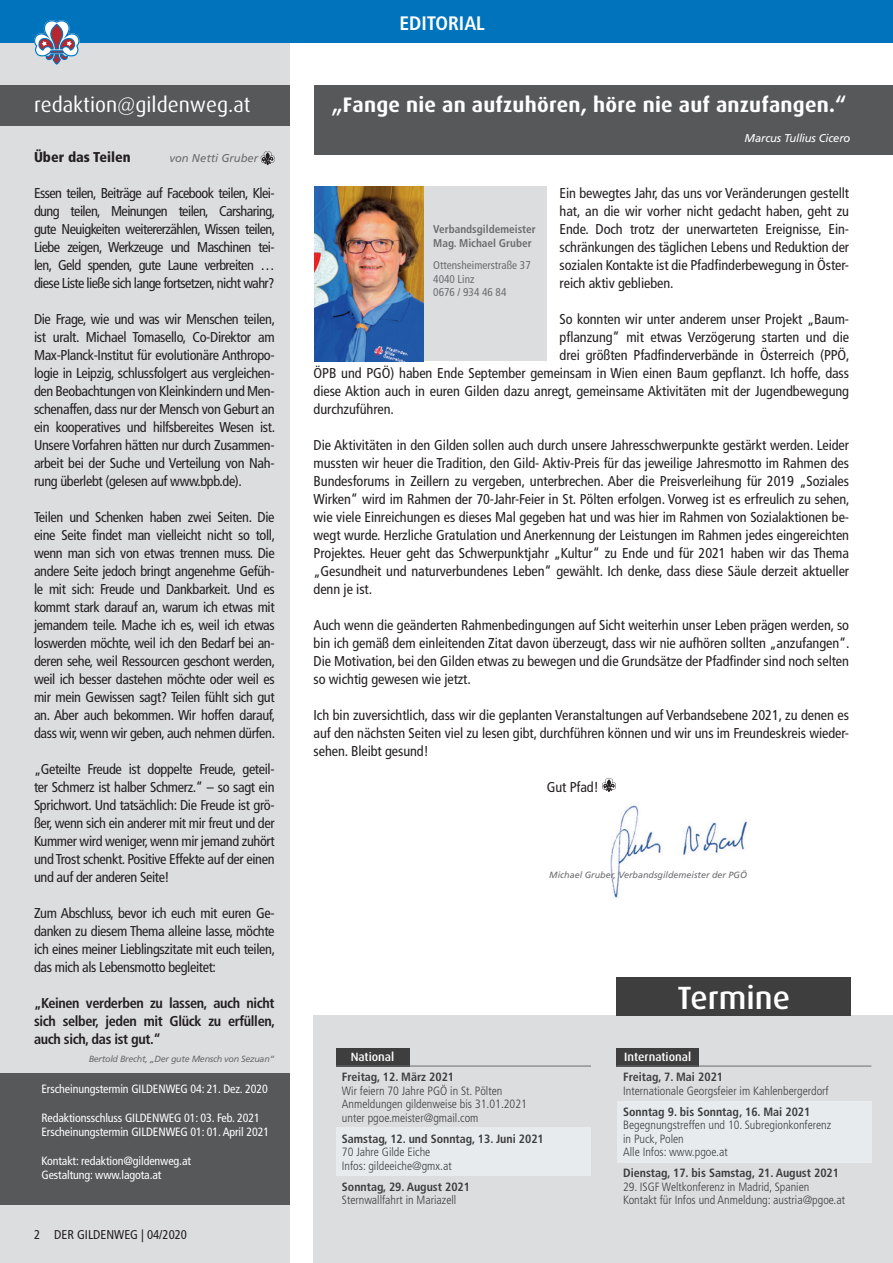
<style>
.page{position:relative;width:893px;height:1263px;background:#fff}
.page>*{position:absolute;margin:0;border:0;box-sizing:border-box;transform-origin:0 0}
.t1{font:500 32.25px "Dax";color:#fff}
.t2{font:700 21px "Dax";letter-spacing:.01em;color:#fff}
.t3{font:21px "Dax";color:#fff}
.t4{font:700 condensed 19.5px "Frutiger LT";color:#fff}
.t5{font:condensed 14.25px/18px "Frutiger LT";letter-spacing:-.005em;color:#231f20;text-align:justify}
.t6{font:700 condensed 14.25px/18px "Frutiger LT";letter-spacing:-.025em;color:#231f20;text-align:justify}
.t7{font:900 condensed 14.25px "Frutiger LT";color:#231f20}
.t8{font:condensed 12.75px "Frutiger LT";color:#231f20}
.t9{font:300 condensed 12px/13.5px "Frutiger LT";color:#3e3e3f}
.t10{font:condensed 12px/14.4px "Frutiger LT";letter-spacing:-.01em;color:#fff}
.t11{font:700 condensed 12px "Frutiger LT";color:#3e3e3f}
.t12{font:500 12px "Dax";color:#fff}
.t13{font:condensed 11.25px/13.5px "Frutiger LT";color:#6c6d70}
.t14{font:700 condensed 11.25px/13.5px "Frutiger LT";color:#6c6d70}
.t15{font:italic 11.25px "Frutiger LT";letter-spacing:-.015em;color:#fff}
.t16{font:italic 11.25px "Frutiger LT";color:#6c6d70}
.t17{font:italic 9px "Frutiger LT";color:#6c6d70}
.t18{font:italic 9px "Frutiger LT";letter-spacing:-.03em;color:#6c6d70}
</style>
<div class="page">
<div style="left:314px;top:1015px;width:579px;height:248px;background:#dcdddf"></div>
<div style="left:0;top:0;width:289px;height:1263px;background:#dcdddf"></div>
<div style="left:0;top:0;width:893px;height:43px;background:#0073bd"></div>
<div style="left:0;top:85px;width:289px;height:40px;background:#57585a"></div>
<svg style="left:34px;top:20px;width:46px;height:45px"></svg>
<div style="left:0;top:1073px;width:289px;height:131px;background:#57585a"></div>
<svg style="left:261px;top:151px;width:14px;height:14px"></svg>
<div style="left:336px;top:1128px;width:254px;height:48px;background:#e7ebed"></div>
<div style="left:336px;top:1048px;width:73px;height:18px;background:#3e3e3f"></div>
<hr style="left:336px;top:1066px;width:255px;height:1px;background:#6c6d70">
<div style="left:616px;top:1048px;width:83px;height:18px;background:#3e3e3f"></div>
<hr style="left:616px;top:1066px;width:255px;height:1px;background:#6c6d70">
<div style="left:617px;top:1101px;width:254px;height:61px;background:#e7ebed"></div>
<div style="left:616px;top:978px;width:234px;height:38px;background:#3e3e3f"></div>
<div style="left:315px;top:85px;width:578px;height:70px;background:#57585a"></div>
<img style="left:610px;top:804px;width:138px;height:94px">
<svg style="left:602px;top:778px;width:14px;height:14px"></svg>
<div style="left:421px;top:187px;width:126px;height:174px;background:#dcdddf"></div>
<img style="left:315px;top:187px;width:108px;height:174px">
<h2 class="t3" style="left:34px;top:93px;width:218px">redaktion@gildenweg.at</h2>
<p class="t7" style="left:34px;top:148px;width:98px">Über das Teilen</p>
<p class="t16" style="left:169px;top:152px;width:90px">von Netti Gruber</p>
<p class="t5" style="left:34px;top:184px;width:243px">Essen teilen, Beiträge auf Facebook teilen, Klei&shy;dung teilen, Meinungen teilen, Carsharing, gute Neuigkeiten weitererzählen, Wissen teilen, Liebe zeigen, Werkzeuge und Maschinen tei&shy;len, Geld spenden, gute Laune verbreiten … diese Liste ließe sich lange fortsetzen, nicht wahr?</p>
<p class="t5" style="left:34px;top:310px;width:243px">Die Frage, wie und was wir Menschen teilen, ist uralt. Michael Tomasello, Co-Direktor am Max-Planck-Institut für evolutionäre Anthropo&shy;logie in Leipzig, schlussfolgert aus vergleichen&shy;den Beobachtungen von Kleinkindern und Men&shy;schenaffen, dass nur der Mensch von Geburt an ein kooperatives und hilfsbereites Wesen ist.<br>Unsere Vorfahren hätten nur durch Zusammen&shy;arbeit bei der Suche und Verteilung von Nah&shy;rung überlebt (gelesen auf www.bpb.de).</p>
<p class="t5" style="left:34px;top:508px;width:243px">Teilen und Schenken haben zwei Seiten. Die eine Seite findet man vielleicht nicht so toll, wenn man sich von etwas trennen muss. Die andere Seite jedoch bringt angenehme Gefüh&shy;le mit sich: Freude und Dankbarkeit. Und es kommt stark darauf an, warum ich etwas mit jemandem teile. Mache ich es, weil ich etwas loswerden möchte, weil ich den Bedarf bei an&shy;deren sehe, weil Ressourcen geschont werden, weil ich besser dastehen möchte oder weil es mir mein Gewissen sagt? Teilen fühlt sich gut an. Aber auch bekommen. Wir hoffen darauf, dass wir, wenn wir geben, auch nehmen dürfen.</p>
<p class="t5" style="left:34px;top:760px;width:242px">„Geteilte Freude ist doppelte Freude, geteil&shy;ter Schmerz ist halber Schmerz.“ – so sagt ein Sprichwort. Und tatsächlich: Die Freude ist grö&shy;ßer, wenn sich ein anderer mit mir freut und der Kummer wird weniger, wenn mir jemand zuhört und Trost schenkt. Positive Effekte auf der einen und auf der anderen Seite!</p>
<p class="t5" style="left:34px;top:904px;width:243px">Zum Abschluss, bevor ich euch mit euren Ge&shy;danken zu diesem Thema alleine lasse, möchte ich eines meiner Lieblingszitate mit euch teilen, das mich als Lebensmotto begleitet:</p>
<p class="t6" style="left:34px;top:994px;width:243px">„Keinen verderben zu lassen, auch nicht sich selber, jeden mit Glück zu erfüllen, auch sich, das ist gut.“</p>
<p class="t18" style="left:89px;top:1054px;width:187px">Bertold Brecht, „Der gute Mensch von Sezuan“</p>
<p class="t10" style="left:41px;top:1081px;width:228px">Erscheinungstermin GILDENWEG 04: 21. Dez. 2020</p>
<p class="t10" style="left:41px;top:1110px;width:229px">Redaktionsschluss GILDENWEG 01: 03. Feb. 2021<br>Erscheinungstermin GILDENWEG 01: 01. April 2021</p>
<p class="t10" style="left:41px;top:1153px;width:151px">Kontakt: redaktion@gildenweg.at<br>Gestaltung: www.lagota.at</p>
<p class="t8" style="left:34px;top:1227px;width:154px">2 DER GILDENWEG | 04/2020</p>
<h3 class="t4" style="left:399px;top:11px;width:87px">EDITORIAL</h3>
<h2 class="t2" style="left:332px;top:93px;width:516px">„Fange nie an aufzuhören, höre nie auf anzufangen.“</h2>
<p class="t15" style="left:745px;top:131px;width:107px">Marcus Tullius Cicero</p>
<p class="t5" style="left:560px;top:184px;width:291px">Ein bewegtes Jahr, das uns vor Veränderungen gestellt hat, an die wir vorher nicht gedacht haben, geht zu Ende. Doch trotz der unerwarteten Ereignisse, Ein&shy;schränkungen des täglichen Lebens und Reduktion der sozialen Kontakte ist die Pfadfinderbewegung in Öster&shy;reich aktiv geblieben.</p>
<p class="t5" style="left:560px;top:310px;width:290px">So konnten wir unter anderem unser Projekt „Baum-</p>
<p class="t5" style="left:560px;top:328px;width:291px">pflanzung“ mit etwas Verzögerung starten und die</p>
<p class="t5" style="left:560px;top:346px;width:292px">drei größten Pfadfinderverbände in Österreich (PPÖ,</p>
<p class="t5" style="left:314px;top:364px;width:537px">ÖPB und PGÖ) haben Ende September gemeinsam in Wien einen Baum gepflanzt. Ich hoffe, dass</p>
<p class="t5" style="left:314px;top:382px;width:537px">diese Aktion auch in euren Gilden dazu anregt, gemeinsame Aktivitäten mit der Jugendbewegung</p>
<p class="t5" style="left:314px;top:400px;width:82px">durchzuführen.</p>
<p class="t5" style="left:314px;top:436px;width:538px">Die Aktivitäten in den Gilden sollen auch durch unsere Jahresschwerpunkte gestärkt werden. Leider mussten wir heuer die Tradition, den Gild- Aktiv-Preis für das jeweilige Jahresmotto im Rahmen des Bundesforums in Zeillern zu vergeben, unterbrechen. Aber die Preisverleihung für 2019 „Soziales Wirken“ wird im Rahmen der 70-Jahr-Feier in St. Pölten erfolgen. Vorweg ist es erfreulich zu sehen, wie viele Einreichungen es dieses Mal gegeben hat und was hier im Rahmen von Sozialaktionen be&shy;wegt wurde. Herzliche Gratulation und Anerkennung der Leistungen im Rahmen jedes eingereichten Projektes. Heuer geht das Schwerpunktjahr „Kultur“ zu Ende und für 2021 haben wir das Thema „Gesundheit und naturverbundenes Leben“ gewählt. Ich denke, dass diese Säule derzeit aktueller denn je ist.</p>
<p class="t5" style="left:314px;top:616px;width:538px">Auch wenn die geänderten Rahmenbedingungen auf Sicht weiterhin unser Leben prägen werden, so bin ich gemäß dem einleitenden Zitat davon überzeugt, dass wir nie aufhören sollten „anzufangen“.<br>Die Motivation, bei den Gilden etwas zu bewegen und die Grundsätze der Pfadfinder sind noch selten so wichtig gewesen wie jetzt.</p>
<p class="t5" style="left:314px;top:706px;width:537px">Ich bin zuversichtlich, dass wir die geplanten Veranstaltungen auf Verbandsebene 2021, zu denen es auf den nächsten Seiten viel zu lesen gibt, durchführen können und wir uns im Freundeskreis wieder&shy;sehen. Bleibt gesund!</p>
<p class="t5" style="left:547px;top:778px;width:53px">Gut Pfad!</p>
<p class="t14" style="left:433px;top:222px;width:104px">Verbandsgildemeister<br>Mag. Michael Gruber</p>
<p class="t13" style="left:433px;top:258px;width:99px">Ottensheimerstraße 37<br>4040 Linz<br>0676 / 934 46 84</p>
<p class="t17" style="left:549px;top:869px;width:199px">Michael Gruber, Verbandsgildemeister der PGÖ</p>
<h1 class="t1" style="left:678px;top:979px;width:114px">Termine</h1>
<p class="t12" style="left:351px;top:1050px;width:45px">National</p>
<p class="t12" style="left:624px;top:1050px;width:68px">International</p>
<p class="t11" style="left:623px;top:1070px;width:102px">Freitag, 7. Mai 2021</p>
<p class="t9" style="left:623px;top:1084px;width:207px">Internationale Georgsfeier im Kahlenbergerdorf</p>
<p class="t11" style="left:623px;top:1105px;width:189px">Sonntag 9. bis Sonntag, 16. Mai 2021</p>
<p class="t9" style="left:623px;top:1119px;width:210px">Begegnungstreffen und 10. Subregionkonferenz in Puck, Polen<br>Alle Infos: www.pgoe.at</p>
<p class="t11" style="left:623px;top:1166px;width:217px">Dienstag, 17. bis Samstag, 21. August 2021</p>
<p class="t9" style="left:623px;top:1180px;width:224px">29. ISGF Weltkonferenz in Madrid, Spanien<br>Kontakt für Infos und Anmeldung: austria@pgoe.at</p>
<p class="t11" style="left:342px;top:1070px;width:114px">Freitag, 12. März 2021</p>
<p class="t9" style="left:342px;top:1084px;width:186px">Wir feiern 70 Jahre PGÖ in St. Pölten<br>Anmeldungen gildenweise bis 31.01.2021 unter pgoe.meister@gmail.com</p>
<p class="t11" style="left:342px;top:1132px;width:203px">Samstag, 12. und Sonntag, 13. Juni 2021</p>
<p class="t9" style="left:342px;top:1146px;width:111px">70 Jahre Gilde Eiche<br>Infos: gildeeiche@gmx.at</p>
<p class="t11" style="left:342px;top:1180px;width:130px">Sonntag, 29. August 2021</p>
<p class="t9" style="left:342px;top:1194px;width:116px">Sternwallfahrt in Mariazell</p>
</div>
